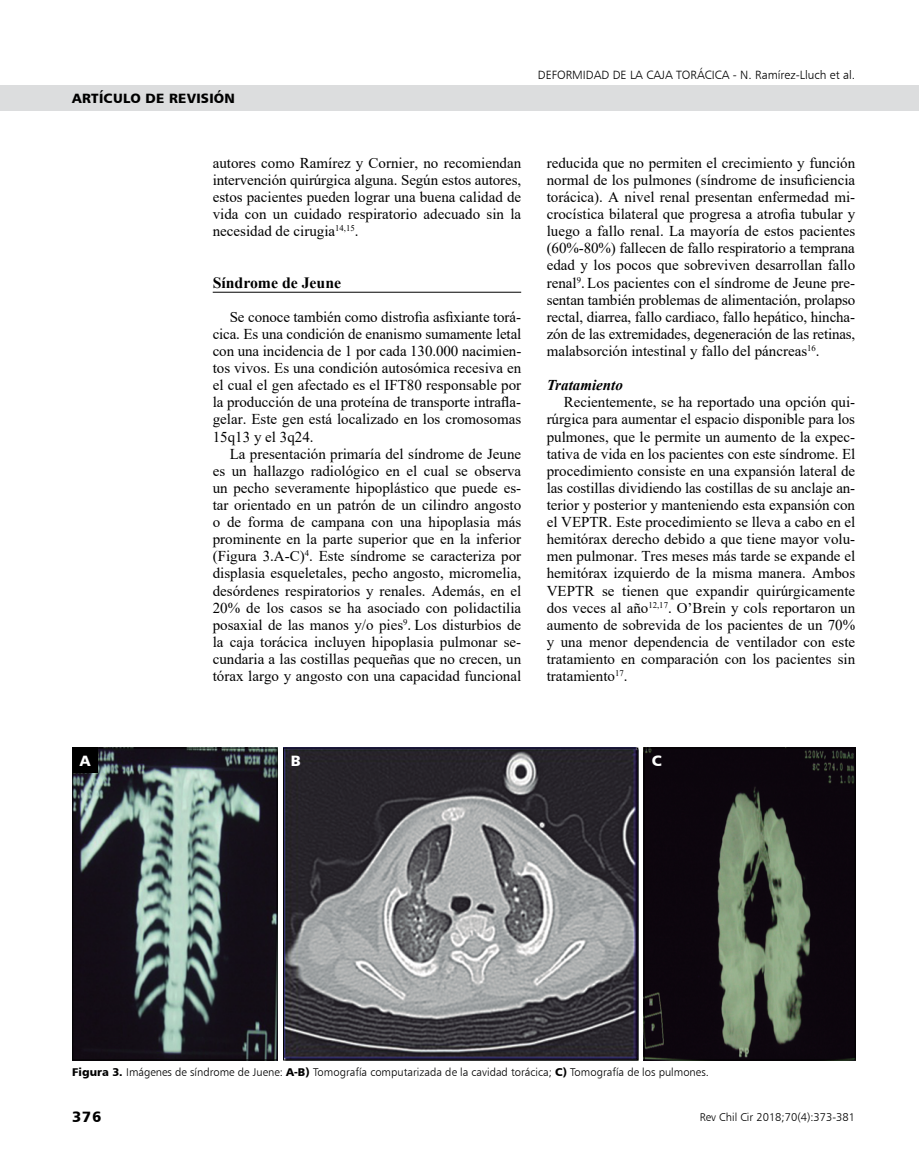
<style>
.page{position:relative;width:919px;height:1170px;background:#fff}
.page>*{position:absolute;margin:0;border:0;box-sizing:border-box;transform-origin:0 0}
.t1{font:700 15.75px "Times New Roman";color:#000}
.t2{font:15px/17.1px "Times New Roman";color:#000;text-align:justify}
.t3{font:italic 700 15px "Times New Roman";color:#000}
.t4{font:15px "Humanist 777 BT Black B";color:#000}
.t5{font:15px "Humanist 777 BT Black B";color:#fff}
.t6{font:13.5px "Humanist 777 BT Black B";letter-spacing:.02em;color:#000}
.t7{font:12px "Humanist 777 BT Light B";color:#000}
.t8{font:11.25px "Humanist 777 BT Light B";color:#000}
.s1{font-family:"Humanist 777 BT Black B"}
</style>
<div class="page">
<div style="left:0;top:85px;width:918px;height:26px;background:#dcddde"></div>
<hr style="left:213px;top:292px;width:308px;height:1px;background:#000">
<img style="left:74px;top:749px;width:201px;height:309px">
<div style="left:72px;top:747px;width:205px;height:313px;border:1px solid #000"></div>
<img style="left:285px;top:749px;width:351px;height:309px">
<div style="left:283px;top:747px;width:355px;height:313px;border:1px solid #000"></div>
<img style="left:645px;top:749px;width:208px;height:309px">
<div style="left:643px;top:747px;width:212px;height:313px;border:1px solid #000"></div>
<div style="left:72px;top:747px;width:26px;height:26px;background:#000"></div>
<p class="t6" style="left:72px;top:90px;width:164px">ARTÍCULO DE REVISIÓN</p>
<p class="t7" style="left:537px;top:67px;width:319px">De formidad de la caja torácica - N. Ramírez-Lluch et al.</p>
<p class="t2" style="left:213px;top:154px;width:310px">autores como Ramírez y Cornier, no recomiendan intervención quirúrgica alguna. Según estos autores, estos pacientes pueden lograr una buena calidad de vida con un cuidado respiratorio adecuado sin la necesidad de cirugia<sup>14,15</sup>.</p>
<p class="t1" style="left:213px;top:271px;width:130px">Síndrome de Jeune</p>
<p class="t2" style="left:213px;top:308px;width:310px;text-indent:17px">Se conoce también como distrofia asfixiante torá&shy;cica. Es una condición de enanismo sumamente letal con una incidencia de 1 por cada 130.000 nacimien&shy;tos vivos. Es una condición autosómica recesiva en el cual el gen afectado es el IFT80 responsable por la producción de una proteína de transporte intrafla&shy;gelar. Este gen está localizado en los cromosomas 15q13 y el 3q24.</p>
<p class="t2" style="left:213px;top:444px;width:310px;text-indent:17px">La presentación primaría del síndrome de Jeune es un hallazgo radiológico en el cual se observa un pecho severamente hipoplástico que puede es&shy;tar orientado en un patrón de un cilindro angosto o de forma de campana con una hipoplasia más prominente en la parte superior que en la inferior (Figura 3.A-C)<sup>4</sup>. Este síndrome se caracteriza por displasia esqueletales, pecho angosto, micromelia, desórdenes respiratorios y renales. Además, en el 20% de los casos se ha asociado con polidactilia posaxial de las manos y/o pies<sup>9</sup>. Los disturbios de la caja torácica incluyen hipoplasia pulmonar se&shy;cundaria a las costillas pequeñas que no crecen, un tórax largo y angosto con una capacidad funcional</p>
<p class="t2" style="left:546px;top:154px;width:310px">reducida que no permiten el crecimiento y función normal de los pulmones (síndrome de insuficiencia torácica). A nivel renal presentan enfermedad mi&shy;crocística bilateral que progresa a atrofia tubular y luego a fallo renal. La mayoría de estos pacientes (60%-80%) fallecen de fallo respiratorio a temprana edad y los pocos que sobreviven desarrollan fallo renal<sup>9</sup>. Los pacientes con el síndrome de Jeune pre&shy;sentan también problemas de alimentación, prolapso rectal, diarrea, fallo cardiaco, fallo hepático, hincha&shy;zón de las extremidades, degeneración de las retinas, malabsorción intestinal y fallo del páncreas<sup>16</sup>.</p>
<p class="t3" style="left:546px;top:375px;width:78px">Tratamiento</p>
<p class="t2" style="left:546px;top:393px;width:310px;text-indent:17px">Recientemente, se ha reportado una opción qui&shy;rúrgica para aumentar el espacio disponible para los pulmones, que le permite un aumento de la expec&shy;tativa de vida en los pacientes con este síndrome. El procedimiento consiste en una expansión lateral de las costillas dividiendo las costillas de su anclaje an&shy;terior y posterior y manteniendo esta expansión con el VEPTR. Este procedimiento se lleva a cabo en el hemitórax derecho debido a que tiene mayor volu&shy;men pulmonar. Tres meses más tarde se expande el hemitórax izquierdo de la misma manera. Ambos VEPTR se tienen que expandir quirúrgicamente dos veces al año<sup>12,17</sup>. O’Brein y cols reportaron un aumento de sobrevida de los pacientes de un 70% y una menor dependencia de ventilador con este tratamiento en comparación con los pacientes sin tratamiento<sup>17</sup>.</p>
<p class="t5" style="left:80px;top:751px;width:12px">A</p>
<p class="t5" style="left:291px;top:751px;width:11px">B</p>
<p class="t5" style="left:651px;top:751px;width:10px">C</p>
<p class="t8" style="left:72px;top:1065px;width:638px"><span class="s1">FIGURA 3.</span> Imágenes de síndrome de Juene: <span class="s1">A-B)</span> Tomografía computarizada de la cavidad torácica; <span class="s1">C)</span> Tomografía de los pulmones.</p>
<p class="t4" style="left:72px;top:1106px;width:31px">376</p>
<p class="t8" style="left:699px;top:1109px;width:157px">Rev Chil Cir 2018;70(4):373-381</p>
</div>
